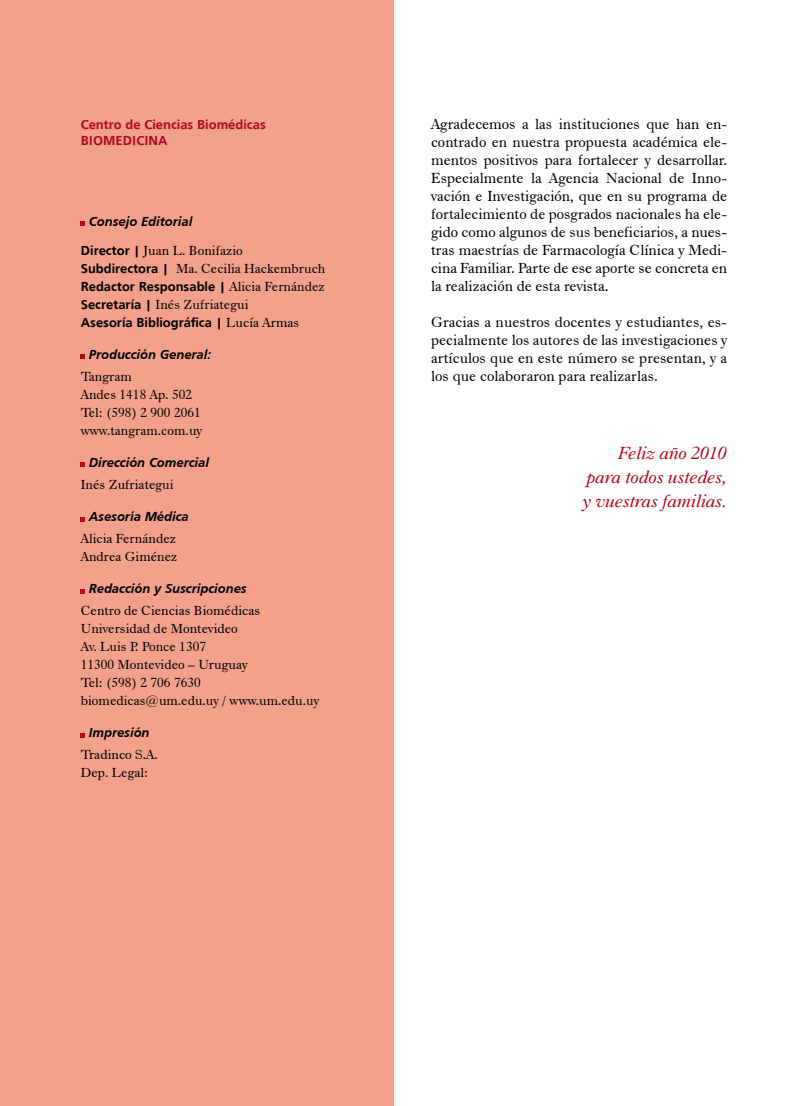
<style>
.page{position:relative;width:808px;height:1106px;background:#fff}
.page>*{position:absolute;margin:0;border:0;box-sizing:border-box;transform-origin:0 0}
.t1{font:18px/24px "Dutch 766 BT Italic A";color:#b3071b;text-align:justify}
.t2{font:15px/18px "Dutch 766 BT Roman A";color:#000;text-align:justify}
.t3{font:13.5px/18px "Dutch 766 BT Roman A";letter-spacing:.005em;color:#000}
.t4{font:italic 700 13.5px "Frugal Sans";color:#000}
.t5{font:700 13.5px "Frugal Sans";color:#000}
.t6{font:700 13.5px/16.2px "Frugal Sans";color:#b3071b}
.s1{font-family:"Frugal Sans";font-weight:700}
.s2{font-family:"Dutch 766 BT Roman A";font-weight:400}
</style>
<div class="page">
<div style="left:0;top:0;width:393px;height:1106px;background:#f3a18b"></div>
<svg style="left:81px;top:222px;width:4px;height:4px"></svg>
<svg style="left:81px;top:355px;width:4px;height:4px"></svg>
<svg style="left:81px;top:463px;width:4px;height:4px"></svg>
<svg style="left:81px;top:517px;width:4px;height:4px"></svg>
<svg style="left:81px;top:589px;width:4px;height:4px"></svg>
<svg style="left:81px;top:733px;width:4px;height:4px"></svg>
<p class="t6" style="left:81px;top:116px;width:186px">Centro de Ciencias Biomédicas<br>BIOMEDICINA</p>
<p class="t4" style="left:89px;top:214px;width:105px">Consejo Editorial</p>
<p class="t3" style="left:81px;top:241px;width:246px"><span class="s1">Director |</span> Juan L. Bonifazio<br><span class="s1">Subdirectora |</span> Ma. Cecilia Hackembruch</p>
<p class="t5" style="left:81px;top:278px;width:245px">Redactor Responsable | <span class="s2">Alicia Fernández</span></p>
<p class="t3" style="left:81px;top:295px;width:169px"><span class="s1">Secretaría |</span> Inés Zufriategui</p>
<p class="t5" style="left:81px;top:314px;width:220px">Asesoría Bibliográfica | <span class="s2">Lucía Armas</span></p>
<p class="t4" style="left:89px;top:347px;width:124px">Producción General:</p>
<p class="t3" style="left:81px;top:367px;width:123px">Tangram<br>Andes 1418 Ap. 502<br>Tel: (598) 2 900 2061 www.tangram.com.uy</p>
<p class="t4" style="left:89px;top:455px;width:122px">Dirección Comercial</p>
<p class="t3" style="left:81px;top:475px;width:94px">Inés Zufriategui</p>
<p class="t4" style="left:89px;top:509px;width:101px">Asesoría Médica</p>
<p class="t3" style="left:81px;top:529px;width:98px">Alicia Fernández<br>Andrea Giménez</p>
<p class="t4" style="left:89px;top:581px;width:159px">Redacción y Suscripciones</p>
<p class="t3" style="left:81px;top:601px;width:240px">Centro de Ciencias Biomédicas<br>Universidad de Montevideo<br>Av. Luis P. Ponce 1307<br>11300 Montevideo – Uruguay<br>Tel: (598) 2 706 7630 biomedicas@um.edu.uy / www.um.edu.uy</p>
<p class="t4" style="left:89px;top:725px;width:62px">Impresión</p>
<p class="t3" style="left:81px;top:745px;width:79px">Tradinco S.A.<br>Dep. Legal:</p>
<p class="t2" style="left:431px;top:114px;width:298px">Agradecemos a las instituciones que han en&shy;contrado en nuestra propuesta académica ele&shy;mentos positivos para fortalecer y desarrollar.<br>Especialmente la Agencia Nacional de Inno&shy;vación e Investigación, que en su programa de fortalecimiento de posgrados nacionales ha ele&shy;gido como algunos de sus beneficiarios, a nues&shy;tras maestrías de Farmacología Clínica y Medi&shy;cina Familiar. Parte de ese aporte se concreta en la realización de esta revista.</p>
<p class="t2" style="left:431px;top:312px;width:297px">Gracias a nuestros docentes y estudiantes, es&shy;pecialmente los autores de las investigaciones y artículos que en este número se presentan, y a los que colaboraron para realizarlas.</p>
<p class="t1" style="left:583px;top:440px;width:146px;text-indent:36px">Feliz año 2010 para todos ustedes, y vuestras familias.</p>
</div>
